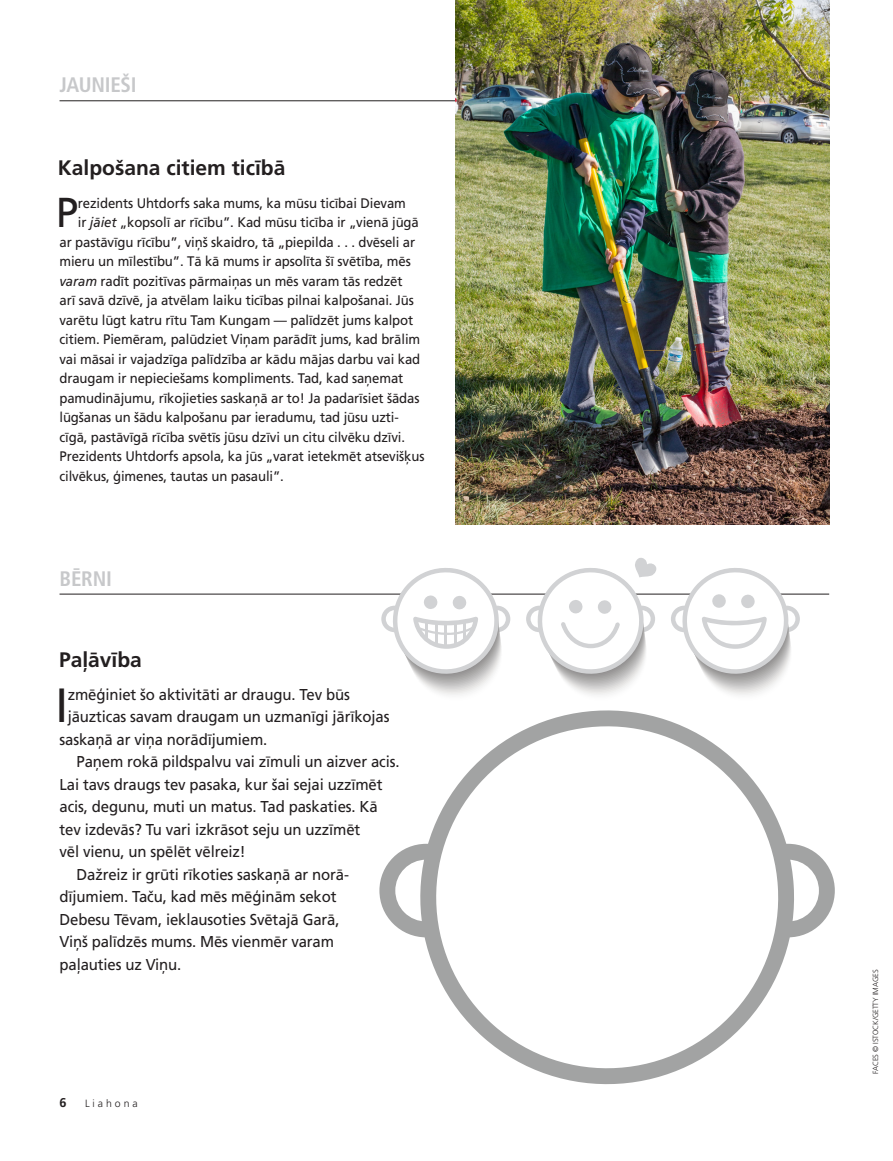
<style>
.page{position:relative;width:893px;height:1161px;background:#fff}
.page>*{position:absolute;margin:0;border:0;box-sizing:border-box;transform-origin:0 0}
.SUBARTchild_para_fir{font:48px "Frutigerlds Lat";color:#231f20;scale:.95 1}
.SUBARTyouth_para_fir{font:41.85px "Frutigerlds Lat";color:#231f20;scale:.95 1}
.SIDE_title_SMALL{font:700 21px "Frutigerlds Lat";color:#231f20}
.section_title_fpm{font:700 condensed 21px "Frutigerlds Lat";letter-spacing:-.01em;color:#c7c8ca}
.SUBARTchild_para{font:15.75px/22.5px "Frutigerlds Lat";letter-spacing:-.01em;color:#231f20;scale:.95 1}
.SUBARTchild_para_fir-2{font:15.75px "Frutigerlds Lat";letter-spacing:-.01em;color:#231f20;scale:.95 1}
.SUBARTyouth_para_fir-2{font:13.8px "Frutigerlds Lat";letter-spacing:-.01em;color:#231f20;scale:.95 1}
.Folio_L{font:700 12.75px "Frutigerlds Lat";color:#231f20}
.Folio_L-2{font:300 10.5px "Frutigerlds Lat";letter-spacing:.28em;color:#231f20}
.FIGimg-CRDT_para{font:300 7.5px "Frutigerlds Lat";letter-spacing:-.01em;color:#231f20}
.s1{font-style:italic}
</style>
<div class="page">
<svg style="left:811px;top:850px;width:24px;height:82px"></svg>
<svg style="left:379px;top:852px;width:20px;height:77px"></svg>
<svg style="left:399px;top:710px;width:398px;height:375px"></svg>
<img style="left:455px;top:0;width:374px;height:524px">
<hr style="left:60px;top:594px;width:769px;height:1px;background:#231f20">
<svg style="left:671px;top:568px;width:129px;height:127px"></svg>
<svg style="left:526px;top:558px;width:132px;height:137px"></svg>
<svg style="left:381px;top:568px;width:129px;height:127px"></svg>
<hr style="left:60px;top:100px;width:395px;height:1px;background:#231f20">
<p class="section_title_fpm" style="left:60px;top:69px;width:79px">JAUNIEŠI</p>
<p class="SIDE_title_SMALL" style="left:58px;top:151px;width:229px">Kalpošana citiem ticībā</p>
<p class="SUBARTyouth_para_fir" style="left:56px;top:181px;width:25px">P</p>
<p class="SUBARTyouth_para_fir-2" style="left:78px;top:192px;width:347px">rezidents Uhtdorfs saka mums, ka mūsu ticībai Dievam</p>
<p class="SUBARTyouth_para_fir-2" style="left:78px;top:212px;width:360px">ir <span class="s1">jāiet</span> „kopsolī ar rīcību”. Kad mūsu ticība ir „vienā jūgā</p>
<p class="SUBARTyouth_para_fir-2" style="left:60px;top:231px;width:376px">ar pastāvīgu rīcību”, viņš skaidro, tā „piepilda . . . dvēseli ar</p>
<p class="SUBARTyouth_para_fir-2" style="left:60px;top:251px;width:371px">mieru un mīlestību”. Tā kā mums ir apsolīta šī svētība, mēs</p>
<p class="SUBARTyouth_para_fir-2" style="left:60px;top:270px;width:363px"><span class="s1">varam</span> radīt pozitīvas pārmaiņas un mēs varam tās redzēt</p>
<p class="SUBARTyouth_para_fir-2" style="left:60px;top:290px;width:375px">arī savā dzīvē, ja atvēlam laiku ticības pilnai kalpošanai. Jūs</p>
<p class="SUBARTyouth_para_fir-2" style="left:60px;top:309px;width:374px">varētu lūgt katru rītu Tam Kungam — palīdzēt jums kalpot</p>
<p class="SUBARTyouth_para_fir-2" style="left:60px;top:329px;width:381px">citiem. Piemēram, palūdziet Viņam parādīt jums, kad brālim</p>
<p class="SUBARTyouth_para_fir-2" style="left:60px;top:348px;width:381px">vai māsai ir vajadzīga palīdzība ar kādu mājas darbu vai kad</p>
<p class="SUBARTyouth_para_fir-2" style="left:60px;top:368px;width:363px">draugam ir nepieciešams kompliments. Tad, kad saņemat</p>
<p class="SUBARTyouth_para_fir-2" style="left:60px;top:387px;width:380px">pamudinājumu, rīkojieties saskaņā ar to! Ja padarīsiet šādas</p>
<p class="SUBARTyouth_para_fir-2" style="left:60px;top:407px;width:359px">lūgšanas un šādu kalpošanu par ieradumu, tad jūsu uzti-</p>
<p class="SUBARTyouth_para_fir-2" style="left:60px;top:426px;width:365px">cīgā, pastāvīgā rīcība svētīs jūsu dzīvi un citu cilvēku dzīvi.</p>
<p class="SUBARTyouth_para_fir-2" style="left:60px;top:446px;width:386px">Prezidents Uhtdorfs apsola, ka jūs „varat ietekmēt atsevišķus</p>
<p class="SUBARTyouth_para_fir-2" style="left:60px;top:465px;width:238px">cilvēkus, ģimenes, tautas un pasauli”.</p>
<p class="section_title_fpm" style="left:60px;top:562px;width:54px">BĒRNI</p>
<p class="SIDE_title_SMALL" style="left:59px;top:644px;width:84px">Paļāvība</p>
<p class="SUBARTchild_para_fir" style="left:55px;top:669px;width:15px">I</p>
<p class="SUBARTchild_para_fir-2" style="left:68px;top:682px;width:298px">zmēģiniet šo aktivitāti ar draugu. Tev būs</p>
<p class="SUBARTchild_para_fir-2" style="left:68px;top:705px;width:340px">jāuzticas savam draugam un uzmanīgi jārīkojas</p>
<p class="SUBARTchild_para_fir-2" style="left:60px;top:727px;width:220px">saskaņā ar viņa norādījumiem.</p>
<p class="SUBARTchild_para" style="left:60px;top:750px;width:359px;text-indent:17px">Paņem rokā pildspalvu vai zīmuli un aizver acis.<br>Lai tavs draugs tev pasaka, kur šai sejai uzzīmēt acis, degunu, muti un matus. Tad paskaties. Kā tev izdevās? Tu vari izkrāsot seju un uzzīmēt<br>vēl vienu, un spēlēt vēlreiz!</p>
<p class="SUBARTchild_para" style="left:60px;top:863px;width:306px;text-indent:17px">Dažreiz ir grūti rīkoties saskaņā ar norā&shy;dījumiem. Taču, kad mēs mēģinām sekot Debesu Tēvam, ieklausoties Svētajā Garā, Viņš palīdzēs mums. Mēs vienmēr varam paļauties uz Viņu.</p>
<p class="Folio_L" style="left:60px;top:1092px;width:9px">6</p>
<p class="Folio_L-2" style="left:85px;top:1095px;width:54px">Liahona</p>
<p class="FIGimg-CRDT_para" style="left:870px;top:1074px;width:106px;rotate:-90deg">FACES © ISTOCK/GETTY IMAGES</p>
</div>
